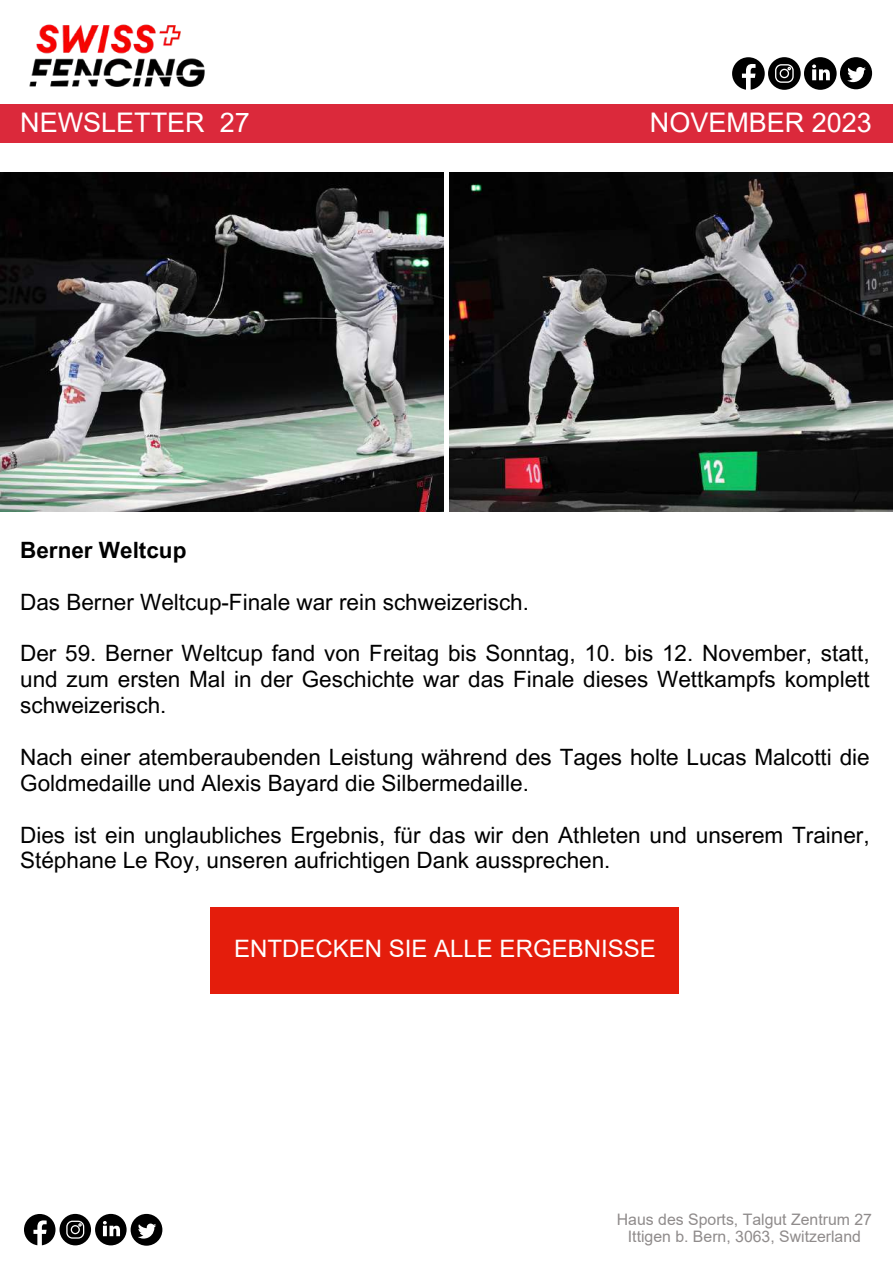
<style>
.page{position:relative;width:893px;height:1264px;background:#fff}
.page>*{position:absolute;margin:0;border:0;box-sizing:border-box;transform-origin:0 0}
.t1{font:27px "Arial";color:#fff}
.t2{font:24px "Arial";color:#fff}
.t3{font:22.5px/25.8px "Arial MT Pro";color:#000}
.t4{font:700 22.5px "Arial MT Pro";color:#000}
.t5{font:15.9px/16.8px "Arial";color:#8f8b8b;text-align:center}
</style>
<div class="page">
<img style="left:29px;top:24px;width:176px;height:63px">
<svg style="left:732px;top:57px;width:104px;height:33px"></svg>
<div style="left:839px;top:57px;width:33px;height:32px;background:#000;border-radius:50%"></div>
<svg style="left:847px;top:67px;width:18px;height:15px"></svg>
<svg style="left:24px;top:1213px;width:103px;height:32px"></svg>
<div style="left:131px;top:1213px;width:31px;height:32px;background:#000;border-radius:50%"></div>
<svg style="left:138px;top:1223px;width:18px;height:15px"></svg>
<div style="left:0;top:104px;width:892px;height:39px;background:#db293b"></div>
<img style="left:0;top:172px;width:443px;height:339px">
<img style="left:449px;top:172px;width:443px;height:339px">
<div style="left:210px;top:906px;width:469px;height:87px;background:#e41d0c"></div>
<p class="t1" style="left:20px;top:108px;width:231px">NEWSLETTER 27</p>
<p class="t1" style="left:649px;top:108px;width:223px">NOVEMBER 2023</p>
<p class="t4" style="left:20px;top:541px;width:168px">Berner Weltcup</p>
<p class="t3" style="left:20px;top:591px;width:510px">Das Berner Weltcup-Finale war rein schweizerisch.</p>
<p class="t3" style="left:20px;top:643px;width:850px;text-align:justify">Der 59. Berner Weltcup fand von Freitag bis Sonntag, 10. bis 12. November, statt, und zum ersten Mal in der Geschichte war das Finale dieses Wettkampfs komplett schweizerisch.</p>
<p class="t3" style="left:20px;top:747px;width:850px">Nach einer atemberaubenden Leistung während des Tages holte Lucas Malcotti die<br>Goldmedaille und Alexis Bayard die Silbermedaille.</p>
<p class="t3" style="left:20px;top:824px;width:850px">Dies ist ein unglaubliches Ergebnis, für das wir den Athleten und unserem Trainer,<br>Stéphane Le Roy, unseren aufrichtigen Dank aussprechen.</p>
<p class="t2" style="left:234px;top:935px;width:423px">ENTDECKEN SIE ALLE ERGEBNISSE</p>
<p class="t5" style="left:617px;top:1210px;width:257px">Haus des Sports, Talgut Zentrum 27<br>Ittigen b. Bern, 3063, Switzerland</p>
</div>
